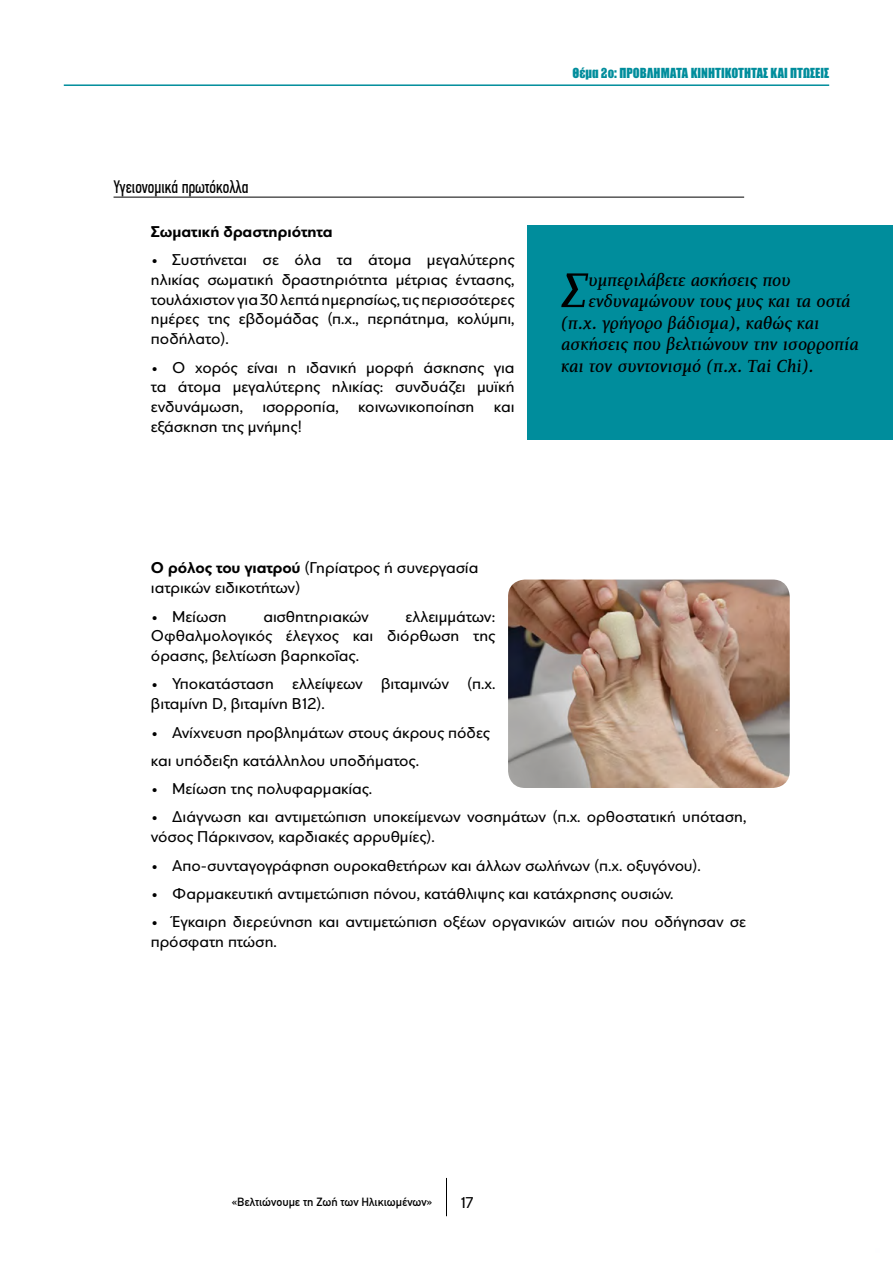
<style>
.page{position:relative;width:893px;height:1263px;background:#fff}
.page>*{position:absolute;margin:0;border:0;box-sizing:border-box;transform-origin:0 0}
.t1{font:italic 50.25px "PF Diplomat Med";color:#000}
.t2{font:italic 18px "PF Diplomat Med";color:#000}
.t3{font:18px "PF Din Text Comp Pro";color:#000}
.t4{font:16.5px/19.8px "Eurobank Sans";color:#000}
.t5{font:16.5px "Eurobank Sans";letter-spacing:-.02em;color:#000}
.t6{font:700 16.5px "Eurobank Sans";color:#000}
.t7{font:900 13.5px "PF Fusion Sans";color:#008d9c}
.t8{font:500 12px "PF Din Text";color:#000}
.s1{font-weight:700}
</style>
<div class="page">
<hr style="left:114px;top:197px;width:630px;height:1px;background:#000">
<div style="left:527px;top:225px;width:366px;height:215px;background:#008d9c"></div>
<img style="left:508px;top:579px;width:282px;height:209px">
<hr style="left:64px;top:84px;width:765px;height:2px;background:#008d9c">
<hr style="left:446px;top:1178px;width:1px;height:38px;background:#000">
<p class="t3" style="left:114px;top:177px;width:136px">Υγειονομικά πρωτόκολλα</p>
<p class="t6" style="left:151px;top:221px;width:183px">Σωματική δραστηριότητα</p>
<p class="t4" style="left:151px;top:250px;width:365px;text-align:justify">• Συστήνεται σε όλα τα άτομα μεγαλύτερης ηλικίας σωματική δραστηριότητα μέτριας έντασης, τουλάχιστον για 30 λεπτά ημερησίως, τις περισσότερες ημέρες της εβδομάδας (π.χ., περπάτημα, κολύμπι, ποδήλατο).</p>
<p class="t4" style="left:151px;top:357px;width:365px;text-align:justify">• Ο χορός είναι η ιδανική μορφή άσκησης για τα άτομα μεγαλύτερης ηλικίας: συνδυάζει μυϊκή ενδυνάμωση, ισορροπία, κοινωνικοποίηση και εξάσκηση της μνήμης!</p>
<p class="t7" style="left:572px;top:65px;width:258px">Θέμα 2ο: ΠΡΟΒΛΗΜΑΤΑ ΚΙΝΗΤΙΚΟΤΗΤΑΣ ΚΑΙ ΠΤΩΣΕΙΣ</p>
<h1 class="t1" style="left:561px;top:264px;width:29px">Σ</h1>
<p class="t2" style="left:588px;top:270px;width:204px">υμπεριλάβετε ασκήσεις που</p>
<p class="t2" style="left:588px;top:292px;width:264px">ενδυναμώνουν τους μυς και τα οστά</p>
<p class="t2" style="left:561px;top:313px;width:260px">(π.χ. γρήγορο βάδισμα), καθώς και</p>
<p class="t2" style="left:561px;top:335px;width:299px">ασκήσεις που βελτιώνουν την ισορροπία</p>
<p class="t2" style="left:561px;top:356px;width:254px">και τον συντονισμό (π.χ. Tai Chi).</p>
<p class="t4" style="left:151px;top:558px;width:329px"><span class="s1">Ο ρόλος του γιατρού</span> (Γηρίατρος ή συνεργασία ιατρικών ειδικοτήτων)</p>
<p class="t4" style="left:151px;top:606px;width:77px">• Μείωση</p>
<p class="t4" style="left:263px;top:606px;width:107px">αισθητηριακών</p>
<p class="t4" style="left:151px;top:606px;width:346px;text-align:justify;text-indent:255px">ελλειμμάτων:<br>Οφθαλμολογικός έλεγχος και διόρθωση της όρασης, βελτίωση βαρηκοΐας.</p>
<p class="t4" style="left:151px;top:674px;width:346px">• Υποκατάσταση ελλείψεων βιταμινών (π.χ. βιταμίνη D, βιταμίνη B12).</p>
<p class="t4" style="left:151px;top:718px;width:341px;line-height:28.3px">• Ανίχνευση προβλημάτων στους άκρους πόδες και υπόδειξη κατάλληλου υποδήματος.</p>
<p class="t4" style="left:151px;top:779px;width:223px">• Μείωση της πολυφαρμακίας.</p>
<p class="t4" style="left:151px;top:807px;width:597px">• Διάγνωση και αντιμετώπιση υποκείμενων νοσημάτων (π.χ. ορθοστατική υπόταση, νόσος Πάρκινσον, καρδιακές αρρυθμίες).</p>
<p class="t5" style="left:151px;top:856px;width:551px">• Απο-συνταγογράφηση ουροκαθετήρων και άλλων σωλήνων (π.χ. οξυγόνου).</p>
<p class="t4" style="left:151px;top:884px;width:524px">• Φαρμακευτική αντιμετώπιση πόνου, κατάθλιψης και κατάχρησης ουσιών.</p>
<p class="t4" style="left:151px;top:912px;width:597px">• Έγκαιρη διερεύνηση και αντιμετώπιση οξέων οργανικών αιτιών που οδήγησαν σε πρόσφατη πτώση.</p>
<p class="t8" style="left:232px;top:1195px;width:202px">«Βελτιώνουμε τη Ζωή των Ηλικιωμένων»</p>
<p class="t4" style="left:460px;top:1192px;width:14px">17</p>
</div>
